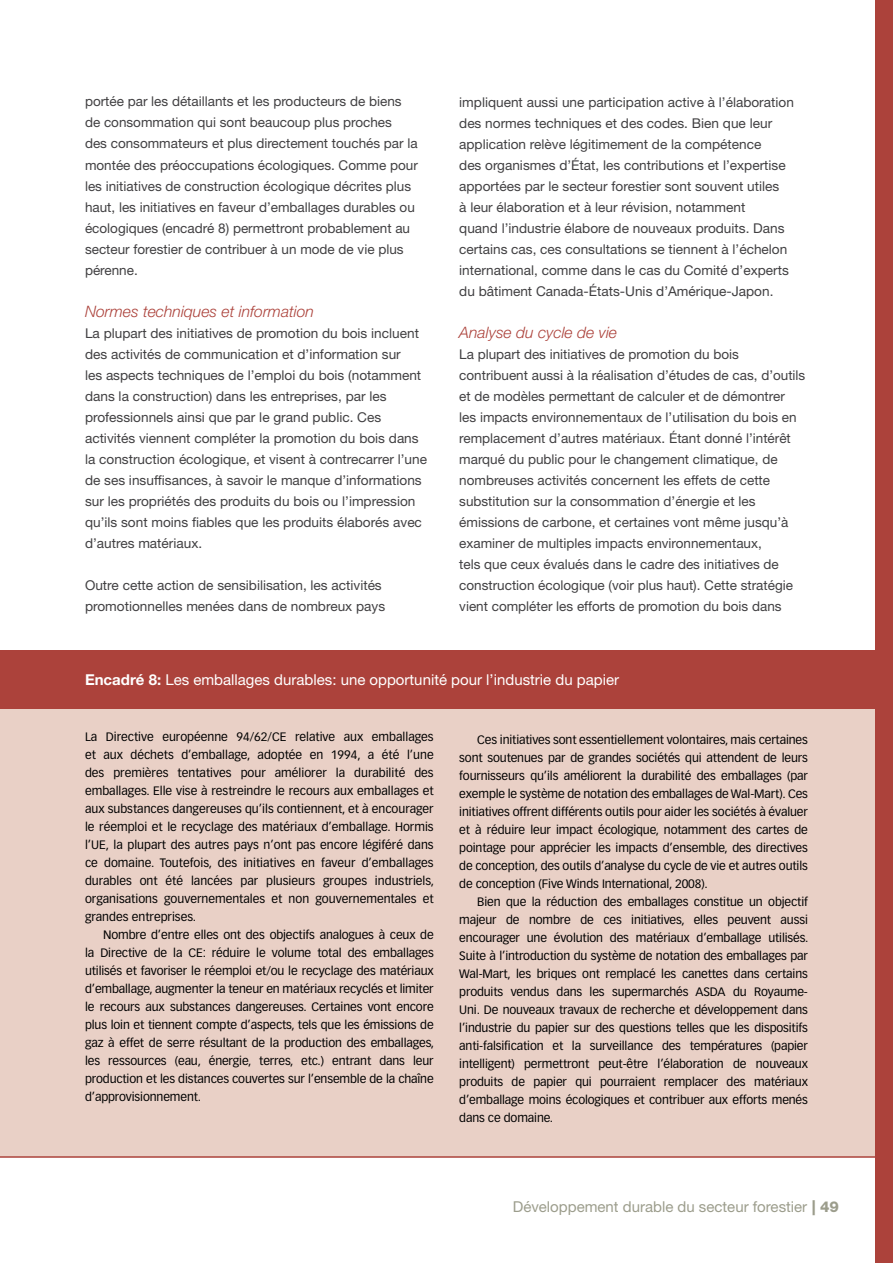
<style>
.page{position:relative;width:893px;height:1263px;background:#fff}
.page>*{position:absolute;margin:0;border:0;box-sizing:border-box;transform-origin:0 0}
.t1{font:italic 300 15.75px "Helvetica Neue";color:#ac423b}
.t2{font:15px "Helvetica Neue";color:#fff}
.t3{font:15px "Helvetica Neue";color:#9c9d8c}
.t4{font:13.5px/21px "Helvetica Neue";color:#414042}
.t5{font:12px/18px "Vectora LH";letter-spacing:-.01em;color:#000;text-align:justify}
.s1{font-weight:700}
.s2{font-weight:800}
</style>
<div class="page">
<div style="left:0;top:697px;width:893px;height:460px;background:#e9d0c6"></div>
<div style="left:0;top:651px;width:893px;height:58px;background:#ac423b"></div>
<hr style="left:0;top:1156px;width:893px;height:2px;background:#ac423b">
<div style="left:876px;top:0;width:17px;height:1263px;background:#ac423b"></div>
<p class="t4" style="left:85px;top:91px;width:334px">portée par les détaillants et les producteurs de biens de consommation qui sont beaucoup plus proches<br>des consommateurs et plus directement touchés par la montée des préoccupations écologiques. Comme pour les initiatives de construction écologique décrites plus haut, les initiatives en faveur d’emballages durables ou écologiques (encadré 8) permettront probablement au secteur forestier de contribuer à un mode de vie plus pérenne.</p>
<h1 class="t1" style="left:85px;top:301px;width:230px">Normes techniques et information</h1>
<p class="t4" style="left:85px;top:322px;width:343px">La plupart des initiatives de promotion du bois incluent des activités de communication et d’information sur<br>les aspects techniques de l’emploi du bois (notamment dans la construction) dans les entreprises, par les professionnels ainsi que par le grand public. Ces activités viennent compléter la promotion du bois dans la construction écologique, et visent à contrecarrer l’une de ses insuffisances, à savoir le manque d’informations sur les propriétés des produits du bois ou l’impression qu’ils sont moins fiables que les produits élaborés avec d’autres matériaux.</p>
<p class="t4" style="left:85px;top:574px;width:302px">Outre cette action de sensibilisation, les activités promotionnelles menées dans de nombreux pays</p>
<p class="t4" style="left:459px;top:91px;width:336px">impliquent aussi une participation active à l’élaboration des normes techniques et des codes. Bien que leur application relève légitimement de la compétence<br>des organismes d’État, les contributions et l’expertise apportées par le secteur forestier sont souvent utiles<br>à leur élaboration et à leur révision, notamment<br>quand l’industrie élabore de nouveaux produits. Dans certains cas, ces consultations se tiennent à l’échelon international, comme dans le cas du Comité d’experts du bâtiment Canada-États-Unis d’Amérique-Japon.</p>
<h1 class="t1" style="left:459px;top:322px;width:159px">Analyse du cycle de vie</h1>
<p class="t4" style="left:459px;top:343px;width:348px">La plupart des initiatives de promotion du bois contribuent aussi à la réalisation d’études de cas, d’outils et de modèles permettant de calculer et de démontrer<br>les impacts environnementaux de l’utilisation du bois en remplacement d’autres matériaux. Étant donné l’intérêt marqué du public pour le changement climatique, de nombreuses activités concernent les effets de cette substitution sur la consommation d’énergie et les émissions de carbone, et certaines vont même jusqu’à examiner de multiples impacts environnementaux,<br>tels que ceux évalués dans le cadre des initiatives de construction écologique (voir plus haut). Cette stratégie vient compléter les efforts de promotion du bois dans</p>
<p class="t2" style="left:85px;top:671px;width:536px"><span class="s1">Encadré 8:</span> Les emballages durables: une opportunité pour l’industrie du papier</p>
<p class="t5" style="left:85px;top:727px;width:351px">La Directive européenne 94/62/CE relative aux emballages et aux déchets d’emballage, adoptée en 1994, a été l’une des premières tentatives pour améliorer la durabilité des emballages. Elle vise à restreindre le recours aux emballages et aux substances dangereuses qu’ils contiennent, et à encourager le réemploi et le recyclage des matériaux d’emballage. Hormis l’UE, la plupart des autres pays n’ont pas encore légiféré dans ce domaine. Toutefois, des initiatives en faveur d’emballages durables ont été lancées par plusieurs groupes industriels, organisations gouvernementales et non gouvernementales et grandes entreprises.</p>
<p class="t5" style="left:85px;top:925px;width:351px;text-indent:18px">Nombre d’entre elles ont des objectifs analogues à ceux de la Directive de la CE: réduire le volume total des emballages utilisés et favoriser le réemploi et/ou le recyclage des matériaux d’emballage, augmenter la teneur en matériaux recyclés et limiter le recours aux substances dangereuses. Certaines vont encore plus loin et tiennent compte d’aspects, tels que les émissions de gaz à effet de serre résultant de la production des emballages, les ressources (eau, énergie, terres, etc.) entrant dans leur production et les distances couvertes sur l’ensemble de la chaîne d’approvisionnement.</p>
<p class="t5" style="left:459px;top:731px;width:350px;text-indent:18px">Ces initiatives sont essentiellement volontaires, mais certaines sont soutenues par de grandes sociétés qui attendent de leurs fournisseurs qu’ils améliorent la durabilité des emballages (par exemple le système de notation des emballages de Wal-Mart). Ces initiatives offrent différents outils pour aider les sociétés à évaluer et à réduire leur impact écologique, notamment des cartes de pointage pour apprécier les impacts d’ensemble, des directives de conception, des outils d’analyse du cycle de vie et autres outils de conception (Five Winds International, 2008).</p>
<p class="t5" style="left:459px;top:893px;width:351px;text-indent:18px">Bien que la réduction des emballages constitue un objectif majeur de nombre de ces initiatives, elles peuvent aussi encourager une évolution des matériaux d’emballage utilisés.<br>Suite à l’introduction du système de notation des emballages par Wal-Mart, les briques ont remplacé les canettes dans certains produits vendus dans les supermarchés ASDA du Royaume-Uni. De nouveaux travaux de recherche et développement dans l’industrie du papier sur des questions telles que les dispositifs anti-falsification et la surveillance des températures (papier intelligent) permettront peut-être l’élaboration de nouveaux produits de papier qui pourraient remplacer des matériaux d’emballage moins écologiques et contribuer aux efforts menés dans ce domaine.</p>
<p class="t3" style="left:513px;top:1198px;width:328px">Développement durable du secteur forestier <span class="s2">| 49</span></p>
</div>
